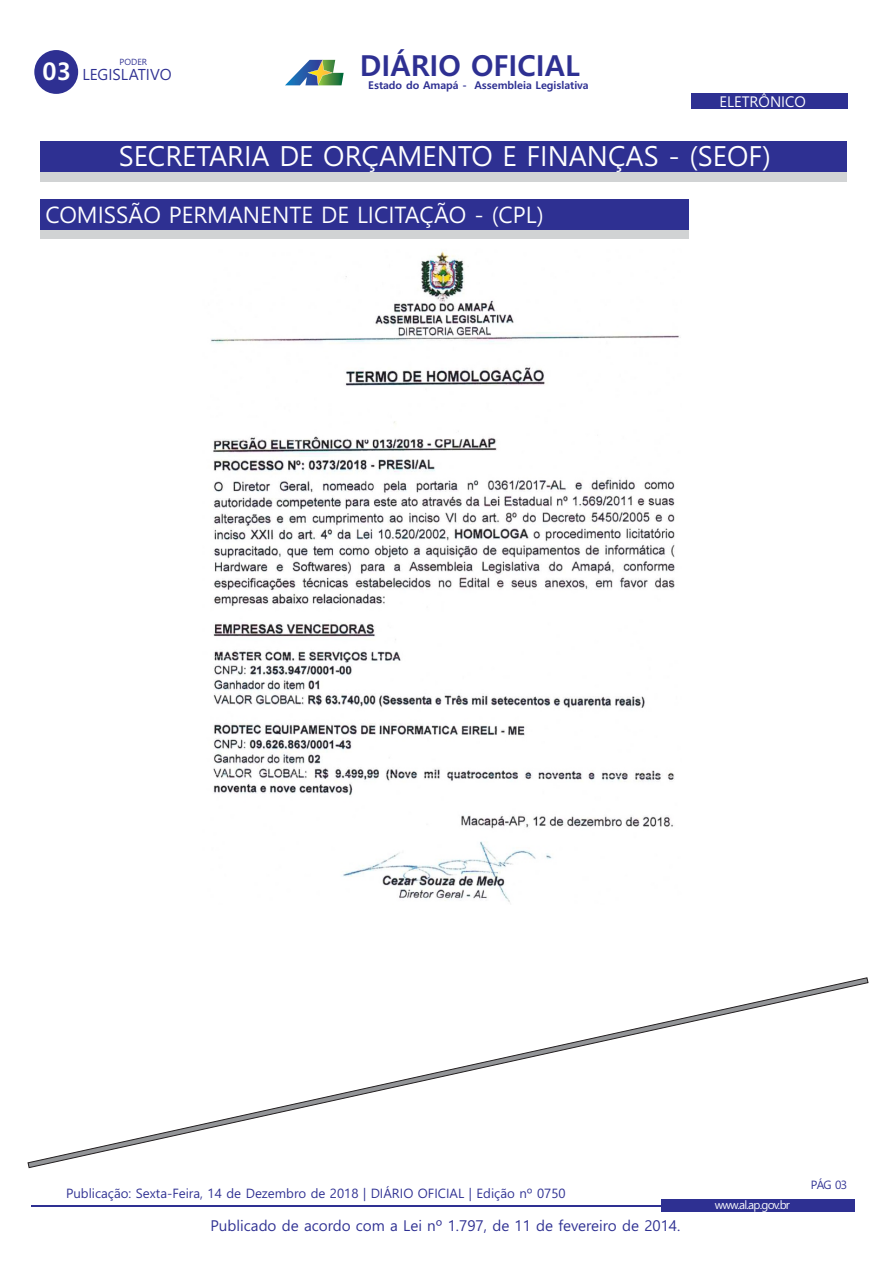
<style>
.page{position:relative;width:893px;height:1263px;background:#fff}
.page>*{position:absolute;margin:0;border:0;box-sizing:border-box;transform-origin:0 0}
.t1{font:700 28.8px "Malgun Gothic";color:#2e3092}
.t2{font:27.6px "Malgun Gothic";color:#fff}
.t3{font:700 24.3px "Malgun Gothic";color:#fff}
.t4{font:22.65px "Malgun Gothic";color:#fff}
.t5{font:15.3px "Malgun Gothic";color:#2e3092}
.t6{font:14.85px "Malgun Gothic";color:#2e3092}
.t7{font:14.7px "Malgun Gothic";color:#fff}
.t8{font:12.9px "Malgun Gothic";color:#2e3092}
.t9{font:11.55px "Malgun Gothic";letter-spacing:-.065em;color:#fff}
.t10{font:11.55px "Malgun Gothic";color:#2e3092}
.t11{font:700 10.65px "Malgun Gothic";color:#2e3092}
.t12{font:8.7px "Malgun Gothic";color:#2e3092}
</style>
<div class="page">
<hr style="left:31px;top:1205px;width:698px;height:1px;background:#2e3092">
<div style="left:661px;top:1199px;width:194px;height:13px;background:#2e3092"></div>
<svg style="left:285px;top:60px;width:59px;height:25px"></svg>
<div style="left:34px;top:50px;width:44px;height:44px;background:#2e3092;border-radius:50%"></div>
<div style="left:691px;top:93px;width:157px;height:16px;background:#2e3092"></div>
<div style="left:41px;top:156px;width:806px;height:26px;background:#d1d3d4"></div>
<div style="left:41px;top:142px;width:806px;height:30px;background:#2e3092"></div>
<svg style="left:27px;top:977px;width:842px;height:191px"></svg>
<div style="left:41px;top:214px;width:648px;height:25px;background:#d1d3d4"></div>
<div style="left:41px;top:199px;width:648px;height:30px;background:#2e3092"></div>
<img style="left:211px;top:251px;width:470px;height:651px">
<h3 class="t3" style="left:43px;top:61px;width:30px">03</h3>
<p class="t12" style="left:120px;top:58px;width:29px">PODER</p>
<p class="t5" style="left:82px;top:68px;width:91px">LEGISLATIVO</p>
<h1 class="t1" style="left:360px;top:53px;width:222px">DIÁRIO OFICIAL</h1>
<p class="t11" style="left:368px;top:80px;width:222px">Estado do Amapá - Assembleia Legislativa</p>
<p class="t7" style="left:719px;top:96px;width:88px">ELETRÔNICO</p>
<h2 class="t2" style="left:119px;top:144px;width:654px">SECRETARIA DE ORÇAMENTO E FINANÇAS - (SEOF)</h2>
<h2 class="t2" style="left:181px;top:145px;width:442px">SEC ETARIA LEGISLATIVA - (SELEG)</h2>
<h3 class="t4" style="left:45px;top:205px;width:500px">COMISSÃO PERMANENTE DE LICITAÇÃO - (CPL)</h3>
<p class="t8" style="left:66px;top:1188px;width:501px">Publicação: Sexta-Feira, 14 de Dezembro de 2018 | DIÁRIO OFICIAL | Edição nº 0750</p>
<p class="t6" style="left:210px;top:1219px;width:471px">Publicado de acordo com a Lei nº 1.797, de 11 de fevereiro de 2014.</p>
<p class="t9" style="left:715px;top:1199px;width:77px">www.al.ap.gov.br</p>
<p class="t10" style="left:811px;top:1179px;width:38px">PÁG 03</p>
</div>
